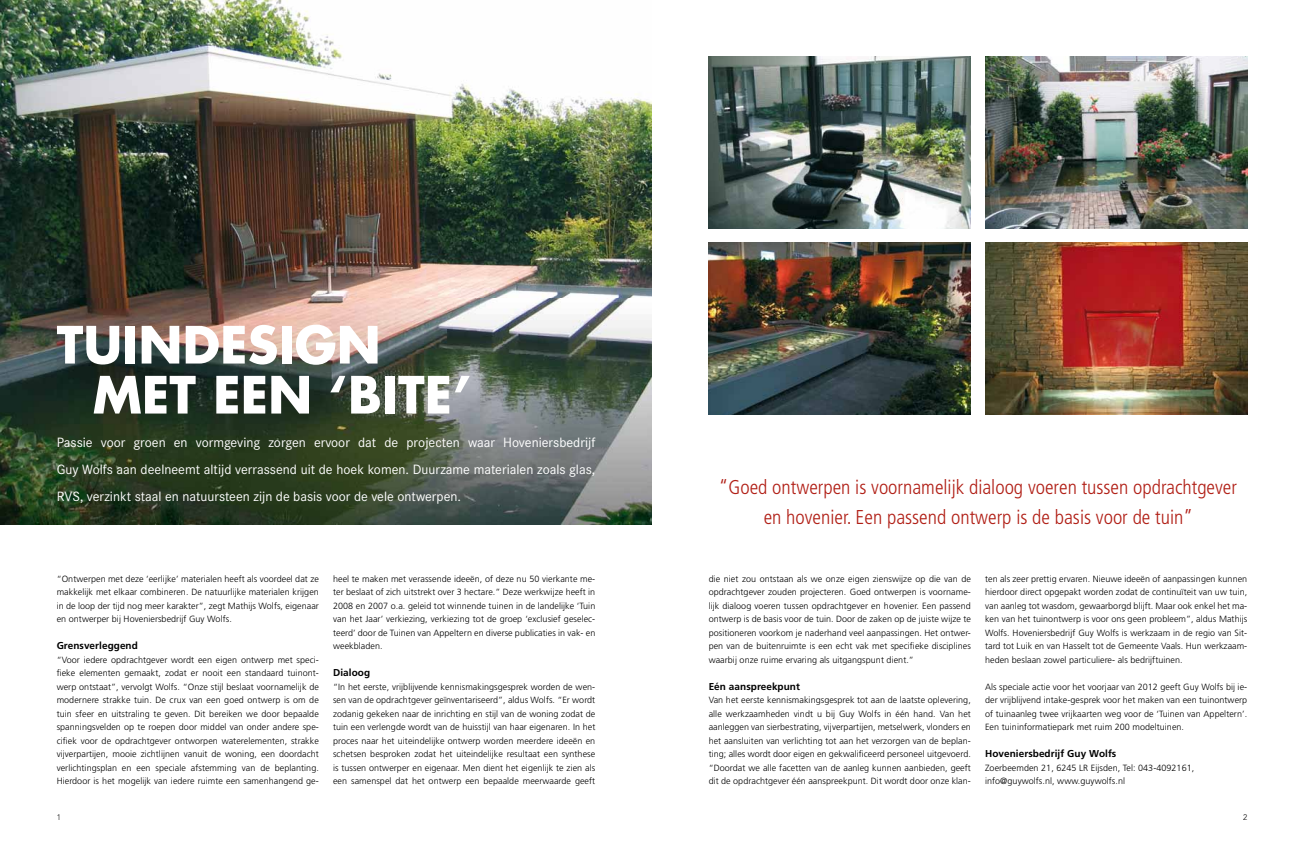
<style>
.page{position:relative;width:1304px;height:842px;background:#fff}
.page>*{position:absolute;margin:0;border:0;box-sizing:border-box;transform-origin:0 0}
.t1{font:700 50px/50px "Futura";color:#fff}
.t2{font:300 condensed 20px/30px "Frutiger";color:#b11f16;text-align:center}
.t3{font:14px/27px "Corporate S";color:#fff;text-align:justify}
.t4{font:700 10px "Frutiger";letter-spacing:.005em;color:#000}
.t5{font:300 9px/13.5px "Frutiger";letter-spacing:.005em;color:#000;text-align:justify}
.t6{font:300 8px "Avenir";color:#000}
</style>
<div class="page">
<img style="left:0;top:0;width:652px;height:524px">
<img style="left:709px;top:243px;width:262px;height:171px">
<img style="left:709px;top:57px;width:262px;height:171px">
<img style="left:985px;top:243px;width:262px;height:171px">
<img style="left:985px;top:57px;width:262px;height:171px">
<h1 class="t1" style="left:93px;top:319px;width:380px;text-indent:-36px">TUINDESIGN<br>MET EEN ‘BITE’</h1>
<p class="t3" style="left:57px;top:429px;width:540px">Passie voor groen en vormgeving zorgen ervoor dat de projecten waar Hoveniersbedrijf Guy Wolfs aan deelneemt altijd verrassend uit de hoek komen. Duurzame materialen zoals glas, RVS, verzinkt staal en natuursteen zijn de basis voor de vele ontwerpen.</p>
<p class="t5" style="left:57px;top:572px;width:264px">“Ontwerpen met deze ‘eerlijke’ materialen heeft als voordeel dat ze makkelijk met elkaar combineren. De natuurlijke materialen krijgen in de loop der tijd nog meer karakter”, zegt Mathijs Wolfs, eigenaar en ontwerper bij Hoveniersbedrijf Guy Wolfs.</p>
<p class="t4" style="left:57px;top:640px;width:83px">Grensverleggend</p>
<p class="t5" style="left:57px;top:653px;width:264px">“Voor iedere opdrachtgever wordt een eigen ontwerp met speci&shy;fieke elementen gemaakt, zodat er nooit een standaard tuinont&shy;werp ontstaat”, vervolgt Wolfs. “Onze stijl beslaat voornamelijk de modernere strakke tuin. De crux van een goed ontwerp is om de tuin sfeer en uitstraling te geven. Dit bereiken we door bepaalde spanningsvelden op te roepen door middel van onder andere spe&shy;cifiek voor de opdrachtgever ontworpen waterelementen, strakke vijverpartijen, mooie zichtlijnen vanuit de woning, een doordacht verlichtingsplan en een speciale afstemming van de beplanting.<br>Hierdoor is het mogelijk van iedere ruimte een samenhangend ge-</p>
<p class="t5" style="left:333px;top:572px;width:264px">heel te maken met verassende ideeën, of deze nu 50 vierkante me&shy;ter beslaat of zich uitstrekt over 3 hectare.” Deze werkwijze heeft in 2008 en 2007 o.a. geleid tot winnende tuinen in de landelijke ‘Tuin van het Jaar’ verkiezing, verkiezing tot de groep ‘exclusief geselec&shy;teerd’ door de Tuinen van Appeltern en diverse publicaties in vak- en weekbladen.</p>
<p class="t4" style="left:333px;top:667px;width:39px">Dialoog</p>
<p class="t5" style="left:333px;top:680px;width:264px">“In het eerste, vrijblijvende kennismakingsgesprek worden de wen&shy;sen van de opdrachtgever geïnventariseerd”, aldus Wolfs. “Er wordt zodanig gekeken naar de inrichting en stijl van de woning zodat de tuin een verlengde wordt van de huisstijl van haar eigenaren. In het proces naar het uiteindelijke ontwerp worden meerdere ideeën en schetsen besproken zodat het uiteindelijke resultaat een synthese is tussen ontwerper en eigenaar. Men dient het eigenlijk te zien als een samenspel dat het ontwerp een bepaalde meerwaarde geeft</p>
<h2 class="t2" style="left:719px;top:473px;width:519px">“Goed ontwerpen is voornamelijk dialoog voeren tussen opdrachtgever en hovenier. Een passend ontwerp is de basis voor de tuin”</h2>
<p class="t5" style="left:709px;top:572px;width:264px">die niet zou ontstaan als we onze eigen zienswijze op die van de opdrachtgever zouden projecteren. Goed ontwerpen is voorname&shy;lijk dialoog voeren tussen opdrachtgever en hovenier. Een passend ontwerp is de basis voor de tuin. Door de zaken op de juiste wijze te positioneren voorkom je naderhand veel aanpassingen. Het ontwer&shy;pen van de buitenruimte is een echt vak met specifieke disciplines waarbij onze ruime ervaring als uitgangspunt dient.”</p>
<p class="t4" style="left:709px;top:680px;width:93px">Eén aanspreekpunt</p>
<p class="t5" style="left:709px;top:694px;width:264px">Van het eerste kennismakingsgesprek tot aan de laatste oplevering, alle werkzaamheden vindt u bij Guy Wolfs in één hand. Van het aanleggen van sierbestrating, vijverpartijen, metselwerk, vlonders en het aansluiten van verlichting tot aan het verzorgen van de beplan&shy;ting; alles wordt door eigen en gekwalificeerd personeel uitgevoerd. “Doordat we alle facetten van de aanleg kunnen aanbieden, geeft dit de opdrachtgever één aanspreekpunt. Dit wordt door onze klan-</p>
<p class="t5" style="left:985px;top:572px;width:264px">ten als zeer prettig ervaren. Nieuwe ideeën of aanpassingen kunnen hierdoor direct opgepakt worden zodat de continuïteit van uw tuin, van aanleg tot wasdom, gewaarborgd blijft. Maar ook enkel het ma&shy;ken van het tuinontwerp is voor ons geen probleem”, aldus Mathijs Wolfs. Hoveniersbedrijf Guy Wolfs is werkzaam in de regio van Sit&shy;tard tot Luik en van Hasselt tot de Gemeente Vaals. Hun werkzaam&shy;heden beslaan zowel particuliere- als bedrijftuinen.</p>
<p class="t5" style="left:985px;top:680px;width:264px">Als speciale actie voor het voorjaar van 2012 geeft Guy Wolfs bij ie&shy;der vrijblijvend intake-gesprek voor het maken van een tuinontwerp of tuinaanleg twee vrijkaarten weg voor de ‘Tuinen van Appeltern’.<br>Een tuininformatiepark met ruim 200 modeltuinen.</p>
<p class="t4" style="left:985px;top:748px;width:133px">Hoveniersbedrijf Guy Wolfs</p>
<p class="t5" style="left:985px;top:761px;width:211px">Zoerbeemden 21, 6245 LR Eijsden, Tel: 043-4092161, info@guywolfs.nl, www.guywolfs.nl</p>
<p class="t6" style="left:57px;top:812px;width:6px">1</p>
<p class="t6" style="left:1243px;top:812px;width:6px">2</p>
</div>
